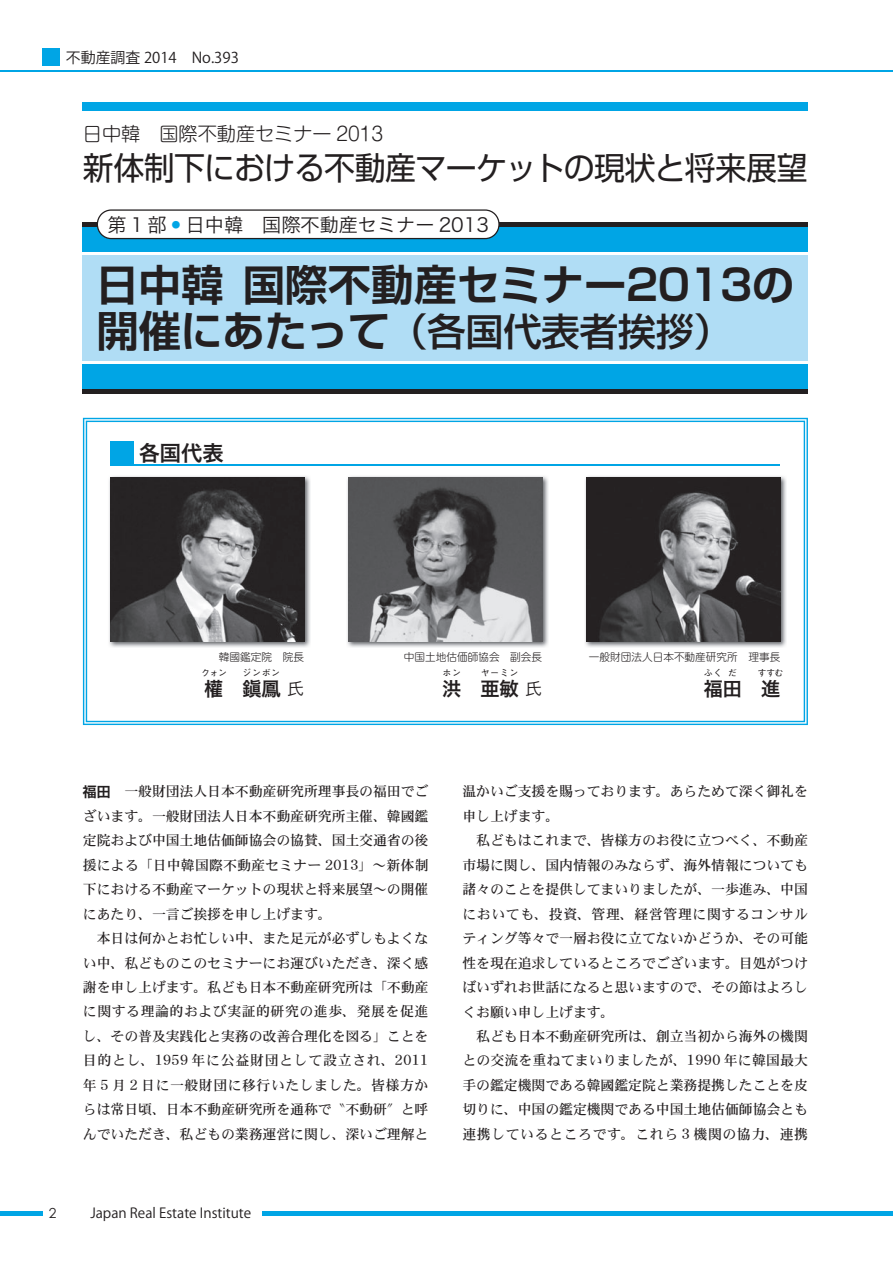
<style>
.page{position:relative;width:893px;height:1263px;background:#fff}
.page>*{position:absolute;margin:0;border:0;box-sizing:border-box;transform-origin:0 0}
.t1{font:700 42.45px "Shin Go Pro De";letter-spacing:-.005em;color:#231f20}
.t2{font:500 38.25px "Shin Go Pro";letter-spacing:-.005em;color:#231f20}
.t3{font:31.95px "Shin Go Pro";letter-spacing:-.02em;color:#231f20}
.t4{font:21.3px "Hira Kaku Pro W6";color:#231f20}
.t5{font:19.2px "Hira Kaku Pro W3";color:#231f20}
.t6{font:300 19.2px "Shin M Go Pro";color:#231f20}
.t7{font:19.2px "Hira Kaku Pro W6";color:#231f20}
.t8{font:16.95px "Hira Kaku Pro W3";color:#231f20}
.t9{font:14.85px "Koz Go Pro";color:#231f20}
.t10{font:13.8px/24.5px "DFHS Mincho W5 WINP RKSJ H";color:#231f20}
.t11{font:13.8px "Koz Go Pro";color:#231f20}
.t12{font:13.8px "Century Gothic";color:#231f20}
.t13{font:300 10.65px "Shin M Go Pro";color:#231f20}
.t14{font:300 8.55px "Shin Go Pro";letter-spacing:.125em;color:#231f20}
.s1{color:#00a5e5}
.s2{font-family:"Shin Go Pro De";font-weight:700;font-size:42.45px}
.s3{font-family:"Shin Go Pro De";font-weight:700}
.s4{font-family:"Ryumin Pro"}
</style>
<div class="page">
<hr style="left:0;top:1211px;width:43px;height:4px;background:#00a5e5">
<hr style="left:262px;top:1211px;width:631px;height:4px;background:#00a5e5">
<hr style="left:0;top:70px;width:893px;height:1px;background:#00a5e5">
<div style="left:43px;top:49px;width:17px;height:17px;background:#00a5e5"></div>
<div style="left:83px;top:222px;width:725px;height:171px;background:#00a5e5"></div>
<div style="left:83px;top:252px;width:725px;height:112px;background:#b0ddf5"></div>
<hr style="left:83px;top:361px;width:725px;height:3px;background:#fff">
<hr style="left:83px;top:252px;width:725px;height:2px;background:#fff">
<hr style="left:83px;top:389px;width:725px;height:4px;background:#231f20">
<hr style="left:83px;top:222px;width:725px;height:4px;background:#231f20">
<div style="left:83px;top:102px;width:725px;height:9px;background:#00a5e5"></div>
<svg style="left:83px;top:418px;width:725px;height:307px;background:#78cff1"></svg>
<svg style="left:86px;top:421px;width:719px;height:301px"></svg>
<img style="left:346px;top:475px;width:203px;height:173px">
<img style="left:349px;top:477px;width:193px;height:164px">
<img style="left:108px;top:475px;width:202px;height:173px">
<img style="left:111px;top:477px;width:193px;height:164px">
<img style="left:584px;top:475px;width:203px;height:173px">
<img style="left:587px;top:477px;width:193px;height:164px">
<div style="left:111px;top:441px;width:23px;height:25px;background:#00a5e5"></div>
<hr style="left:111px;top:465px;width:669px;height:1px;background:#00a5e5">
<svg style="left:97px;top:209px;width:403px;height:30px"></svg>
<p class="t9" style="left:66px;top:48px;width:174px">不動産調査 2014　No.393</p>
<h3 class="t6" style="left:83px;top:119px;width:302px">日中韓　国際不動産セミナー 2013</h3>
<h3 class="t3" style="left:83px;top:142px;width:726px">新体制下における不動産マーケットの現状と将来展望</h3>
<h3 class="t5" style="left:107px;top:207px;width:383px">第 1 部<span class="s1">•</span>日中韓　国際不動産セミナー 2013</h3>
<h1 class="t1" style="left:96px;top:250px;width:700px">日中韓 国際不動産セミナー2013の</h1>
<h2 class="t2" style="left:96px;top:300px;width:637px"><span class="s2">開催にあたって</span>（各国代表者挨拶）</h2>
<h3 class="t4" style="left:139px;top:434px;width:87px">各国代表</h3>
<p class="t13" style="left:219px;top:648px;width:87px">韓國鑑定院　院長</p>
<h3 class="t7" style="left:204px;top:671px;width:21px">權</h3>
<p class="t14" style="left:243px;top:666px;width:39px">ジンボン</p>
<p class="t14" style="left:201px;top:666px;width:27px">クォン</p>
<h3 class="t7" style="left:242px;top:671px;width:40px">鎭鳳</h3>
<p class="t8" style="left:287px;top:674px;width:19px">氏</p>
<p class="t13" style="left:404px;top:648px;width:140px">中国土地估価師協会　副会長</p>
<h3 class="t7" style="left:442px;top:671px;width:21px">洪</h3>
<p class="t14" style="left:481px;top:666px;width:39px">ヤーミン</p>
<p class="t14" style="left:443px;top:666px;width:20px">ホン</p>
<h3 class="t7" style="left:480px;top:671px;width:40px">亜敏</h3>
<p class="t8" style="left:525px;top:674px;width:19px">氏</p>
<p class="t13" style="left:589px;top:648px;width:193px">一般財団法人日本不動産研究所　理事長</p>
<h3 class="t7" style="left:704px;top:671px;width:40px">福田</h3>
<p class="t14" style="left:704px;top:666px;width:20px">ふく</p>
<p class="t14" style="left:728px;top:666px;width:10px">だ</p>
<p class="t14" style="left:758px;top:666px;width:27px">すすむ</p>
<h3 class="t7" style="left:761px;top:671px;width:21px">進</h3>
<p class="t10" style="left:83px;top:779px;width:347px"><span class="s3">福田</span>　一般財団法人日本不動産研究所理事長の福田でございます。一般財団法人日本不動産研究所主催、韓國鑑定院および中国土地估価師協会の協賛、国土交通省の後援による「日中韓国際不動産セミナー 2013」～新体制下における不動産マーケットの現状と将来展望～の開催にあたり、一言ご挨拶を申し上げます。<br>　本日は何かとお忙しい中、また足元が必ずしもよくない中、私どものこのセミナーにお運びいただき、深く感謝を申し上げます。私ども日本不動産研究所は「不動産に関する理論的および実証的研究の進歩、発展を促進し、その普及実践化と実務の改善合理化を図る」ことを目的とし、1959 年に公益財団として設立され、2011年 5 月 2 日に一般財団に移行いたしました。皆様方からは常日頃、日本不動産研究所を通称で<span class="s4">〝</span>不動研<span class="s4">〞</span>と呼んでいただき、私どもの業務運営に関し、深いご理解と</p>
<p class="t12" style="left:49px;top:1203px;width:9px">2</p>
<p class="t11" style="left:90px;top:1204px;width:162px">Japan Real Estate Institute</p>
<p class="t10" style="left:462px;top:779px;width:347px">温かいご支援を賜っております。あらためて深く御礼を申し上げます。<br>　私どもはこれまで、皆様方のお役に立つべく、不動産市場に関し、国内情報のみならず、海外情報についても諸々のことを提供してまいりましたが、一歩進み、中国においても、投資、管理、経営管理に関するコンサルティング等々で一層お役に立てないかどうか、その可能性を現在追求しているところでございます。目処がつけばいずれお世話になると思いますので、その節はよろしくお願い申し上げます。<br>　私ども日本不動産研究所は、創立当初から海外の機関との交流を重ねてまいりましたが、1990 年に韓国最大手の鑑定機関である韓國鑑定院と業務提携したことを皮切りに、中国の鑑定機関である中国土地估価師協会とも連携しているところです。これら 3 機関の協力、連携</p>
</div>
